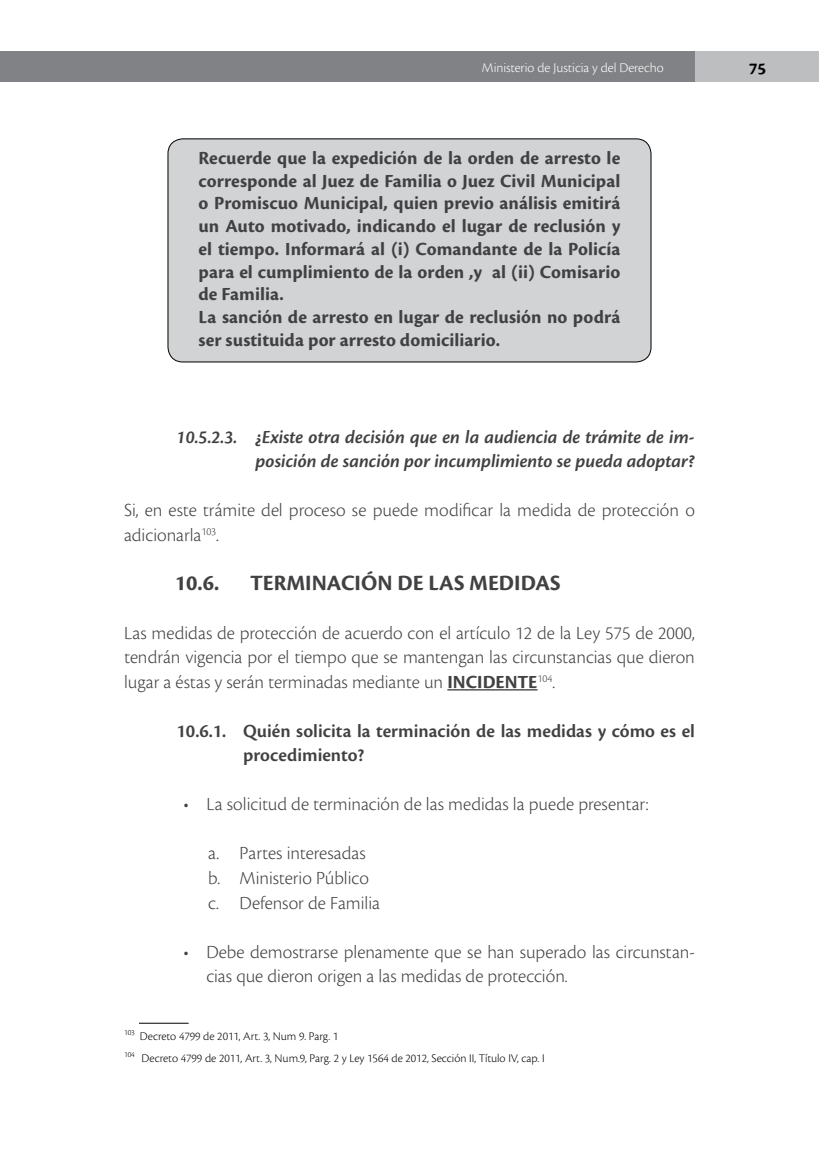
<style>
.page{position:relative;width:819px;height:1166px;background:#fff}
.page>*{position:absolute;margin:0;border:0;box-sizing:border-box;transform-origin:0 0}
.t1{font:700 22.75px "Cronos Pro";letter-spacing:.005em;color:#414042}
.t2{font:300 19.25px/24.5px "Cronos Pro";color:#414042}
.t3{font:700 19.25px/22.8px "Cronos Pro";letter-spacing:.005em;color:#414042}
.t4{font:italic 600 19.25px/24.5px "Cronos Pro";color:#414042;text-align:right}
.t5{font:600 19.25px/24.5px "Cronos Pro";color:#414042}
.t6{font:700 17.5px "Cronos Pro";color:#000}
.t7{font:300 14px "Cronos Pro";letter-spacing:-.005em;color:#fff}
.t8{font:300 12.25px/21.7px "Cronos Pro";color:#000}
.s1{font-weight:700}
</style>
<div class="page">
<div style="left:0;top:52px;width:696px;height:30px;background:#808285"></div>
<div style="left:695px;top:52px;width:124px;height:30px;background:#bcbec0"></div>
<div style="left:168px;top:139px;width:483px;height:223px;background:#d1d3d4;border-radius:15px"></div>
<div style="left:168px;top:139px;width:483px;height:223px;border:1px solid #000;border-radius:15px"></div>
<hr style="left:447px;top:689px;width:90px;height:1px;background:#000">
<hr style="left:139px;top:1023px;width:50px;height:1px;background:#000">
<p class="t7" style="left:482px;top:60px;width:183px">Ministerio de Justicia y del Derecho</p>
<p class="t6" style="left:748px;top:58px;width:19px">75</p>
<p class="t3" style="left:198px;top:147px;width:423px">Recuerde que la expedición de la orden de arresto le corresponde al Juez de Familia o Juez Civil Municipal o Promiscuo Municipal, quien previo análisis emitirá un Auto motivado, indicando el lugar de reclusión y el tiempo. Informará al (i) Comandante de la Policía para el cumplimiento de la orden ,y al (ii) Comisario de Familia.<br>La sanción de arresto en lugar de reclusión no podrá ser sustituida por arresto domiciliario.</p>
<p class="t4" style="left:177px;top:425px;width:519px">10.5.2.3. ¿Existe otra decisión que en la audiencia de trámite de im&shy;posición de sanción por incumplimiento se pueda adoptar?</p>
<p class="t2" style="left:124px;top:498px;width:572px">Si, en este trámite del proceso se puede modificar la medida de protección o adicionarla<sup>103</sup>.</p>
<p class="t1" style="left:175px;top:570px;width:64px">10.6. TE</p>
<p class="t1" style="left:274px;top:570px;width:288px">RMINACIÓN DE LAS MEDIDAS</p>
<p class="t2" style="left:124px;top:620px;width:572px;text-align:justify">Las medidas de protección de acuerdo con el artículo 12 de la Ley 575 de 2000, tendrán vigencia por el tiempo que se mantengan las circunstancias que dieron lugar a éstas y serán terminadas mediante un <span class="s1">INCIDENTE</span> <sup>104</sup>.</p>
<p class="t5" style="left:243px;top:719px;width:453px;text-indent:-67px">10.6.1. Quién solicita la terminación de las medidas y cómo es el procedimiento?</p>
<p class="t2" style="left:184px;top:792px;width:466px">• La solicitud de terminación de las medidas la puede presentar:</p>
<p class="t2" style="left:208px;top:841px;width:173px">a. Partes interesadas b. Ministerio Público c. Defensor de Familia</p>
<p class="t2" style="left:206px;top:939px;width:490px;text-indent:-23px">• Debe demostrarse plenamente que se han superado las circunstan&shy;cias que dieron origen a las medidas de protección.</p>
<p class="t8" style="left:124px;top:1025px;width:422px"><sup>103</sup> Decreto 4799 de 2011, Art. 3, Num 9. Parg. 1<br><sup>104</sup> Decreto 4799 de 2011, Art. 3, Num.9, Parg. 2 y Ley 1564 de 2012, Sección II, Título IV, cap. I</p>
</div>
